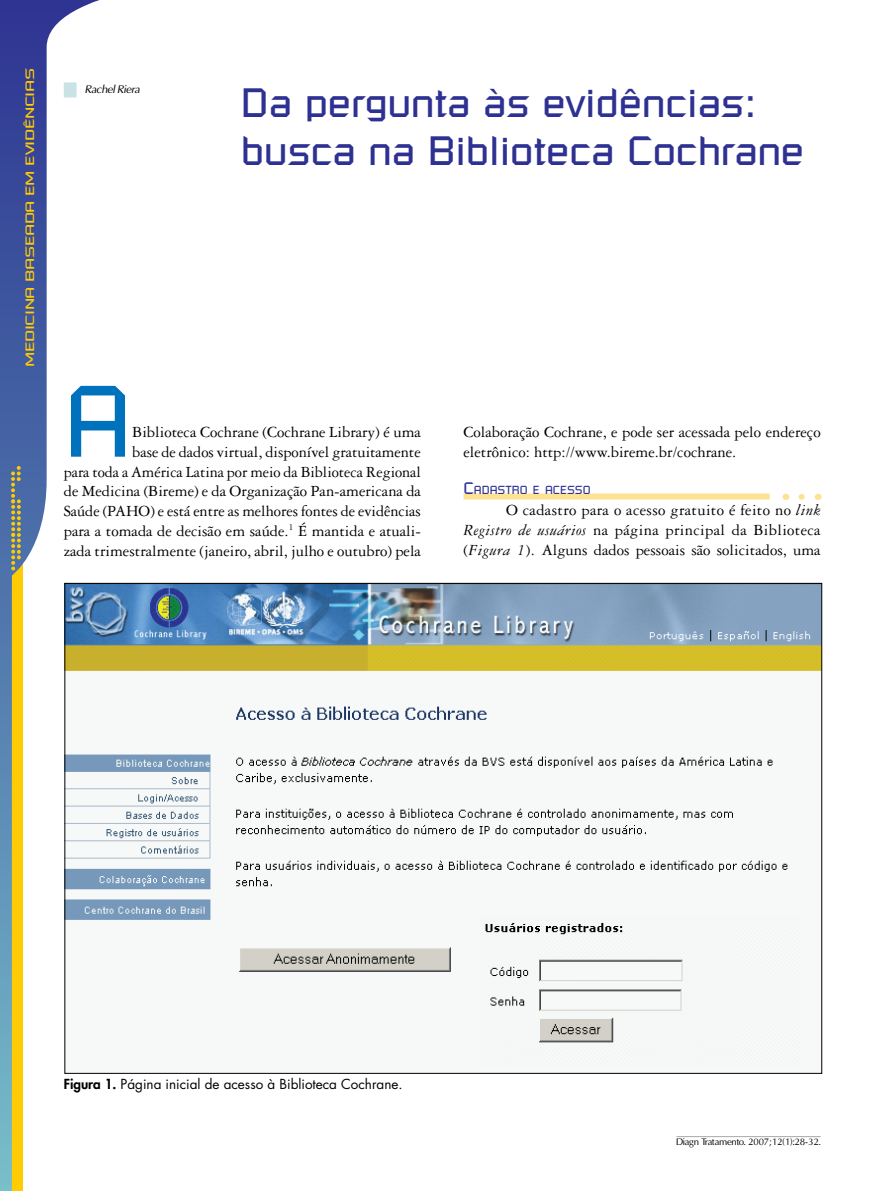
<style>
.page{position:relative;width:893px;height:1191px;background:#fff}
.page>*{position:absolute;margin:0;border:0;box-sizing:border-box;transform-origin:0 0}
.t1{font:100.05px "Russell Square";color:#0071bc}
.t2{font:40.5px/48.6px "Russell Square";color:#2e3192}
.t3{font:16.5px/19.8px "Garamond Three";color:#000;text-align:right}
.t4{font:13.5px "Futura";color:#000}
.t5{font:12px "Russell Square";letter-spacing:-.03em;color:#ffcb05;scale:1.5 1}
.t6{font:11.55px "Russell Square";color:#2e3192}
.t7{font:italic 10.5px "Omni";color:#000}
.t8{font:9px "Omni";color:#000}
.s1{font-size:16.5px}
.s2{font-style:italic}
.s3{font-weight:800}
</style>
<div class="page">
<svg style="left:0;top:0;width:217px;height:1191px"></svg>
<svg style="left:11px;top:466px;width:10px;height:104px"></svg>
<svg style="left:801px;top:494px;width:4px;height:6px"></svg>
<div style="left:463px;top:493px;width:307px;height:6px;background:#ffe192"></div>
<div style="left:64px;top:82px;width:13px;height:15px;background:#c9e2e5"></div>
<img style="left:67px;top:585px;width:753px;height:486px">
<hr style="left:676px;top:1136px;width:145px;height:1px;background:#a7a9ac">
<p class="t5" style="left:23px;top:367px;width:201px;rotate:-90deg">MEDICINA BASEADA EM EVIDÊNCIAS</p>
<p class="t7" style="left:85px;top:83px;width:57px">Rachel Riera</p>
<h2 class="t2" style="left:241px;top:77px;width:565px">Da pergunta às evidências: busca na Biblioteca Cochrane</h2>
<h1 class="t1" style="left:64px;top:361px;width:70px">A</h1>
<p class="t3" style="left:64px;top:422px;width:359px">Biblioteca Cochrane (Cochrane Library) é uma<br>base de dados virtual, disponível gratuitamente<br>para toda a América Latina por meio da Biblioteca Regional de Medicina (Bireme) e da Organização Pan-americana da Saúde (PAHO) e está entre as melhores fontes de evidências para a tomada de decisão em saúde.<sup>1</sup> É mantida e atuali&shy;zada trimestralmente (janeiro, abril, julho e outubro) pela</p>
<p class="t3" style="left:463px;top:422px;width:359px;text-align:left">Colaboração Cochrane, e pode ser acessada pelo endereço eletrônico: http://www.bireme.br/cochrane.</p>
<p class="t6" style="left:463px;top:482px;width:129px"><span class="s1">C</span>adastro e acesso</p>
<p class="t3" style="left:463px;top:500px;width:359px;text-align:justify;text-indent:43px">O cadastro para o acesso gratuito é feito no <span class="s2">link Registro de usuários</span> na página principal da Biblioteca (<span class="s2">Figura 1</span>). Alguns dados pessoais são solicitados, uma</p>
<p class="t4" style="left:64px;top:1075px;width:340px"><span class="s3">Figura 1.</span> Página inicial de acesso à Biblioteca Cochrane.</p>
<p class="t8" style="left:676px;top:1135px;width:146px">Diagn Tratamento. 2007;12(1):28-32.</p>
</div>
